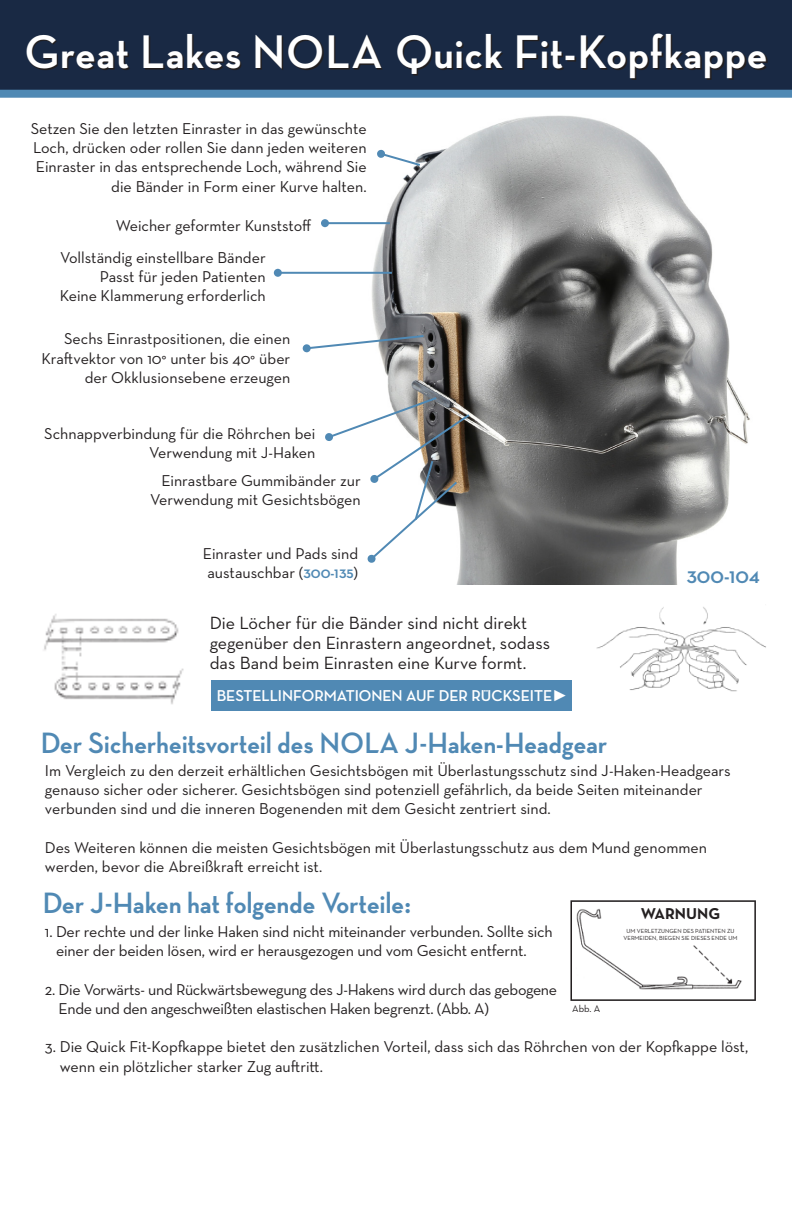
<style>
.page{position:relative;width:792px;height:1224px;background:#fff}
.page>*{position:absolute;margin:0;border:0;box-sizing:border-box;transform-origin:0 0}
.t1{font:700 48px "Neutraface Display";letter-spacing:.025em;color:#fff}
.t2{font:700 30px "Neutraface Display";letter-spacing:.01em;color:#5089b4}
.t3{font:700 22px "Neutraface Display";color:#5089b4}
.t4{font:18px/20px "Neutraface Text";color:#231f20}
.t5{font:16px/19.2px "Neutraface Text";color:#231f20}
.t6{font:16px/19.2px "Neutraface Text";letter-spacing:-.02em;color:#231f20}
.t7{font:700 16px "Neutraface Display";color:#fff}
.t8{font:700 16px "Neutraface Text";color:#231f20}
.t9{font:10px "Neutraface Text";color:#231f20}
.t10{font:6px/7.2px "Neutraface Text";color:#231f20;text-align:center}
.s1{font-family:"Neutraface Display";font-weight:700;color:#5089b4}
.s2{font-family:"Arial";font-weight:400}
</style>
<div class="page">
<img style="left:596px;top:607px;width:170px;height:85px">
<img style="left:295px;top:115px;width:455px;height:469px">
<svg style="left:0;top:0;width:792px;height:98px;background:#223754"></svg>
<svg style="left:28px;top:35px;width:740px;height:45px;background:#1b263b"></svg>
<hr style="left:278px;top:272px;width:114px;height:2px;background:#5089b4">
<div style="left:274px;top:269px;width:8px;height:8px;background:#5089b4;border-radius:50%"></div>
<svg style="left:305px;top:334px;width:121px;height:17px"></svg>
<svg style="left:302px;top:344px;width:9px;height:9px"></svg>
<svg style="left:325px;top:395px;width:147px;height:168px"></svg>
<svg style="left:377px;top:149px;width:45px;height:18px"></svg>
<hr style="left:325px;top:222px;width:65px;height:2px;background:#5089b4">
<div style="left:321px;top:219px;width:8px;height:8px;background:#5089b4;border-radius:50%"></div>
<img style="left:44px;top:614px;width:140px;height:90px">
<div style="left:211px;top:680px;width:361px;height:30px;background:#5089b4"></div>
<img style="left:570px;top:901px;width:186px;height:100px">
<p class="t1" style="left:25px;top:25px;width:744px">Great Lakes NOLA Quick Fit-Kopfkappe</p>
<p class="t5" style="left:31px;top:119px;width:337px;text-align:right">Setzen Sie den letzten Einraster in das gewünschte Loch, drücken oder rollen Sie dann jeden weiteren Einraster in das entsprechende Loch, während Sie die Bänder in Form einer Kurve halten.</p>
<p class="t5" style="left:116px;top:215px;width:197px">Weicher geformter Kunststoff</p>
<p class="t5" style="left:60px;top:248px;width:207px">Vollständig einstellbare Bänder</p>
<p class="t5" style="left:100px;top:267px;width:167px">Passt für jeden Patienten</p>
<p class="t5" style="left:60px;top:286px;width:207px">Keine Klammerung erforderlich</p>
<p class="t5" style="left:41px;top:329px;width:250px;text-align:right">Sechs Einrastpositionen, die einen<br>Kraftvektor von 10° unter bis 40° über der Okklusionsebene erzeugen</p>
<p class="t5" style="left:44px;top:424px;width:273px;text-align:right">Schnappverbindung für die Röhrchen bei<br>Verwendung mit J-Haken</p>
<p class="t5" style="left:150px;top:471px;width:212px;text-align:right">Einrastbare Gummibänder zur<br>Verwendung mit Gesichtsbögen</p>
<p class="t5" style="left:203px;top:544px;width:157px">Einraster und Pads sind austauschbar (<span class="s1">300-135</span>)</p>
<p class="t4" style="left:210px;top:612px;width:342px">Die Löcher für die Bänder sind nicht direkt gegenüber den Einrastern angeordnet, sodass das Band beim Einrasten eine Kurve formt.</p>
<p class="t7" style="left:217px;top:687px;width:353px">BESTELLINFORMATIONEN AUF DER RÜCKSEITE<span class="s2">►</span></p>
<p class="t3" style="left:687px;top:563px;width:75px">300-104</p>
<p class="t2" style="left:41px;top:726px;width:568px">Der Sicherheitsvorteil des NOLA J-Haken-Headgear</p>
<p class="t5" style="left:45px;top:761px;width:687px">Im Vergleich zu den derzeit erhältlichen Gesichtsbögen mit Überlastungsschutz sind J-Haken-Headgears genauso sicher oder sicherer. Gesichtsbögen sind potenziell gefährlich, da beide Seiten miteinander verbunden sind und die inneren Bogenenden mit dem Gesicht zentriert sind.</p>
<p class="t5" style="left:45px;top:838px;width:664px">Des Weiteren können die meisten Gesichtsbögen mit Überlastungsschutz aus dem Mund genommen werden, bevor die Abreißkraft erreicht ist.</p>
<p class="t2" style="left:43px;top:886px;width:370px">Der J-Haken hat folgende Vorteile:</p>
<p class="t5" style="left:56px;top:922px;width:498px;text-indent:-11px">1. Der rechte und der linke Haken sind nicht miteinander verbunden. Sollte sich einer der beiden lösen, wird er herausgezogen und vom Gesicht entfernt.</p>
<p class="t6" style="left:59px;top:980px;width:500px;text-indent:-14px">2. Die Vorwärts- und Rückwärtsbewegung des J-Hakens wird durch das gebogene<br>Ende und den angeschweißten elastischen Haken begrenzt. (Abb. A)</p>
<p class="t5" style="left:60px;top:1037px;width:690px;text-indent:-15px">3. Die Quick Fit-Kopfkappe bietet den zusätzlichen Vorteil, dass sich das Röhrchen von der Kopfkappe löst, wenn ein plötzlicher starker Zug auftritt.</p>
<p class="t8" style="left:641px;top:903px;width:81px">WARNUNG</p>
<p class="t10" style="left:624px;top:927px;width:115px">UM VERLETZUNGEN DES PATIENTEN ZU<br>VERMEIDEN, BIEGEN SIE DIESES ENDE UM</p>
<p class="t9" style="left:572px;top:1002px;width:30px">Abb. A</p>
</div>
